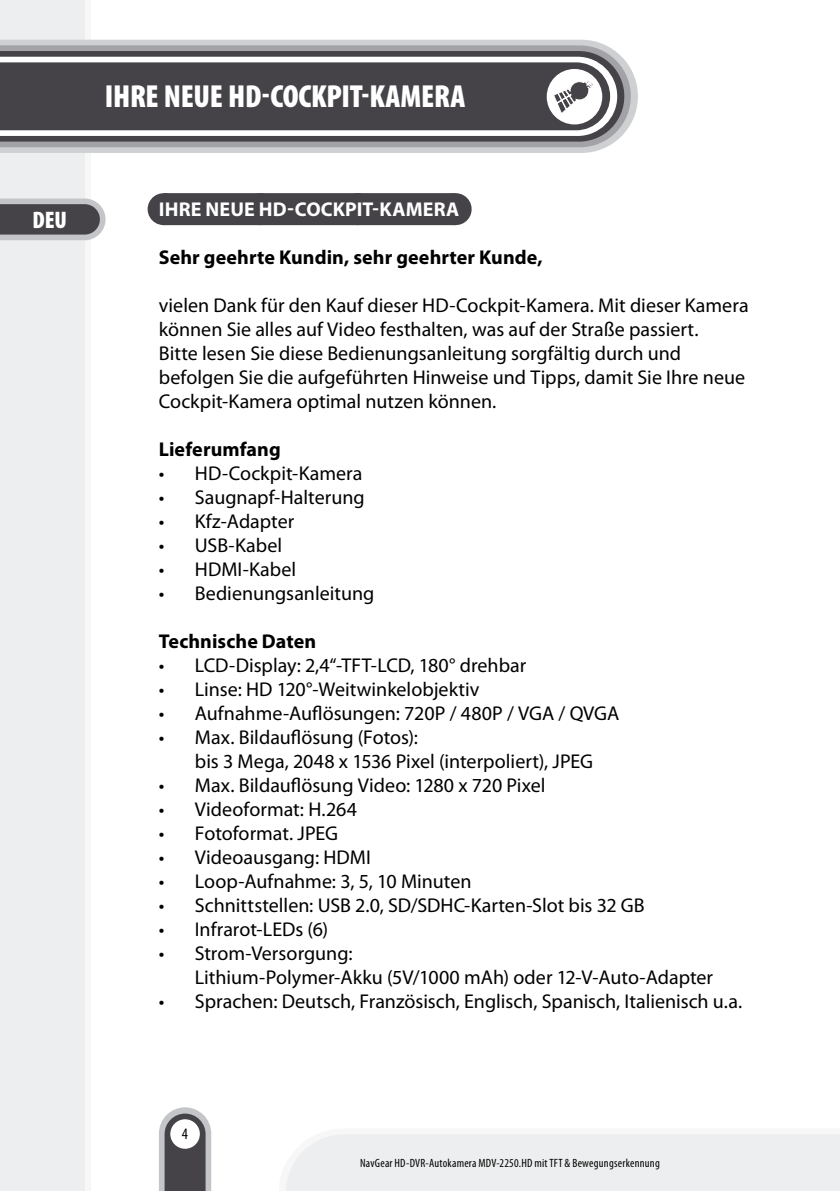
<style>
.page{position:relative;width:840px;height:1191px;background:#fff}
.page>*{position:absolute;margin:0;border:0;box-sizing:border-box;transform-origin:0 0}
.t1{font:900 condensed 32px "Myriad Pro";letter-spacing:-.015em;color:#fff}
.t2{font:900 condensed 24px "Myriad Pro";color:#fff}
.t3{font:20px/24px "Myriad Pro";color:#000}
.t4{font:700 20px "Myriad Pro";letter-spacing:.005em;color:#000}
.t5{font:700 20px "Myriad Pro";color:#fff}
.t6{font:condensed 16px "Myriad Pro";color:#000}
.t7{font:condensed 12px "Myriad Pro";letter-spacing:.02em;color:#000}
</style>
<div class="page">
<div style="left:0;top:0;width:85px;height:1191px;background:#edeeef"></div>
<div style="left:85px;top:0;width:6px;height:1191px;background:#f7f7f8"></div>
<svg style="left:159px;top:1107px;width:52px;height:84px"></svg>
<svg style="left:0;top:198px;width:105px;height:42px;background:#717174"></svg>
<svg style="left:0;top:40px;width:637px;height:113px;background:#d2d4d5"></svg>
<svg style="left:0;top:45px;width:630px;height:102px;background:#aaaaae"></svg>
<svg style="left:0;top:51px;width:624px;height:91px;background:#555357"></svg>
<svg style="left:0;top:57px;width:617px;height:79px"></svg>
<div style="left:0;top:62px;width:609px;height:68px;background:#454347"></div>
<div style="left:546px;top:69px;width:56px;height:55px;background:#fff;border-radius:50%"></div>
<svg style="left:554px;top:81px;width:39px;height:32px"></svg>
<div style="left:286px;top:1134px;width:554px;height:57px;background:#edeeef"></div>
<div style="left:163px;top:193px;width:291px;height:32px;background:#454347"></div>
<svg style="left:264px;top:193px;width:142px;height:1px"></svg>
<hr style="left:454px;top:193px;width:1px;height:32px;background:#454347">
<p class="t2" style="left:33px;top:207px;width:36px">DEU</p>
<h1 class="t1" style="left:105px;top:78px;width:281px">IHRE NEUE HD-COCKPIT-KAMERA</h1>
<p class="t5" style="left:159px;top:196px;width:173px">Ihre neue HD-Cockpi</p>
<p class="t5" style="left:362px;top:196px;width:98px">t-Kame ra</p>
<p class="t4" style="left:159px;top:244px;width:385px">Sehr geehrte Kundin, sehr geehrter Kunde,</p>
<p class="t3" style="left:159px;top:293px;width:591px">vielen Dank für den Kauf dieser HD-Cockpit-Kamera. Mit dieser Kamera können Sie alles auf Video festhalten, was auf der Straße passiert.<br>Bitte lesen Sie diese Bedienungsanleitung sorgfältig durch und befolgen Sie die aufgeführten Hinweise und Tipps, damit Sie Ihre neue Cockpit-Kamera optimal nutzen können.</p>
<p class="t4" style="left:159px;top:436px;width:123px">Lieferumfang</p>
<p class="t3" style="left:159px;top:461px;width:205px">• HD-Cockpit-Kamera</p>
<p class="t3" style="left:159px;top:485px;width:207px">• Saugnapf-Halterung</p>
<p class="t3" style="left:159px;top:509px;width:137px">• Kfz-Adapter</p>
<p class="t3" style="left:159px;top:533px;width:125px">• USB-Kabel</p>
<p class="t3" style="left:159px;top:557px;width:139px">• HDMI-Kabel</p>
<p class="t3" style="left:159px;top:581px;width:217px">• Bedienungsanleitung</p>
<p class="t4" style="left:159px;top:628px;width:159px">Technische Daten</p>
<p class="t3" style="left:159px;top:653px;width:369px">• LCD-Display: 2,4“-TFT-LCD, 180° drehbar</p>
<p class="t3" style="left:159px;top:677px;width:322px">• Linse: HD 120°-Weitwinkelobjektiv</p>
<p class="t3" style="left:159px;top:701px;width:461px">• Aufnahme-Auflösungen: 720P / 480P / VGA / QVGA</p>
<p class="t3" style="left:195px;top:725px;width:399px;text-indent:-36px">• Max. Bildauflösung (Fotos):<br>bis 3 Mega, 2048 x 1536 Pixel (interpoliert), JPEG</p>
<p class="t3" style="left:159px;top:773px;width:388px">• Max. Bildauflösung Video: 1280 x 720 Pixel</p>
<p class="t3" style="left:159px;top:797px;width:199px">• Videoformat: H.264</p>
<p class="t3" style="left:159px;top:821px;width:181px">• Fotoformat. JPEG</p>
<p class="t3" style="left:159px;top:845px;width:213px">• Videoausgang: HDMI</p>
<p class="t3" style="left:159px;top:869px;width:314px">• Loop-Aufnahme: 3, 5, 10 Minuten</p>
<p class="t3" style="left:159px;top:893px;width:487px">• Schnittstellen: USB 2.0, SD/SDHC-Karten-Slot bis 32 GB</p>
<p class="t3" style="left:159px;top:917px;width:171px">• Infrarot-LEDs (6)</p>
<p class="t3" style="left:195px;top:941px;width:519px;text-indent:-36px">• Strom-Versorgung:<br>Lithium-Polymer-Akku (5V/1000 mAh) oder 12-V-Auto-Adapter</p>
<p class="t3" style="left:159px;top:989px;width:584px">• Sprachen: Deutsch, Französisch, Englisch, Spanisch, Italienisch u.a.</p>
<p class="t6" style="left:182px;top:1123px;width:8px">4</p>
<p class="t7" style="left:360px;top:1155px;width:301px">NavGear HD-DVR-Autokamera MDV-2250.HD mit TFT &amp; Bewegungserkennung</p>
</div>
